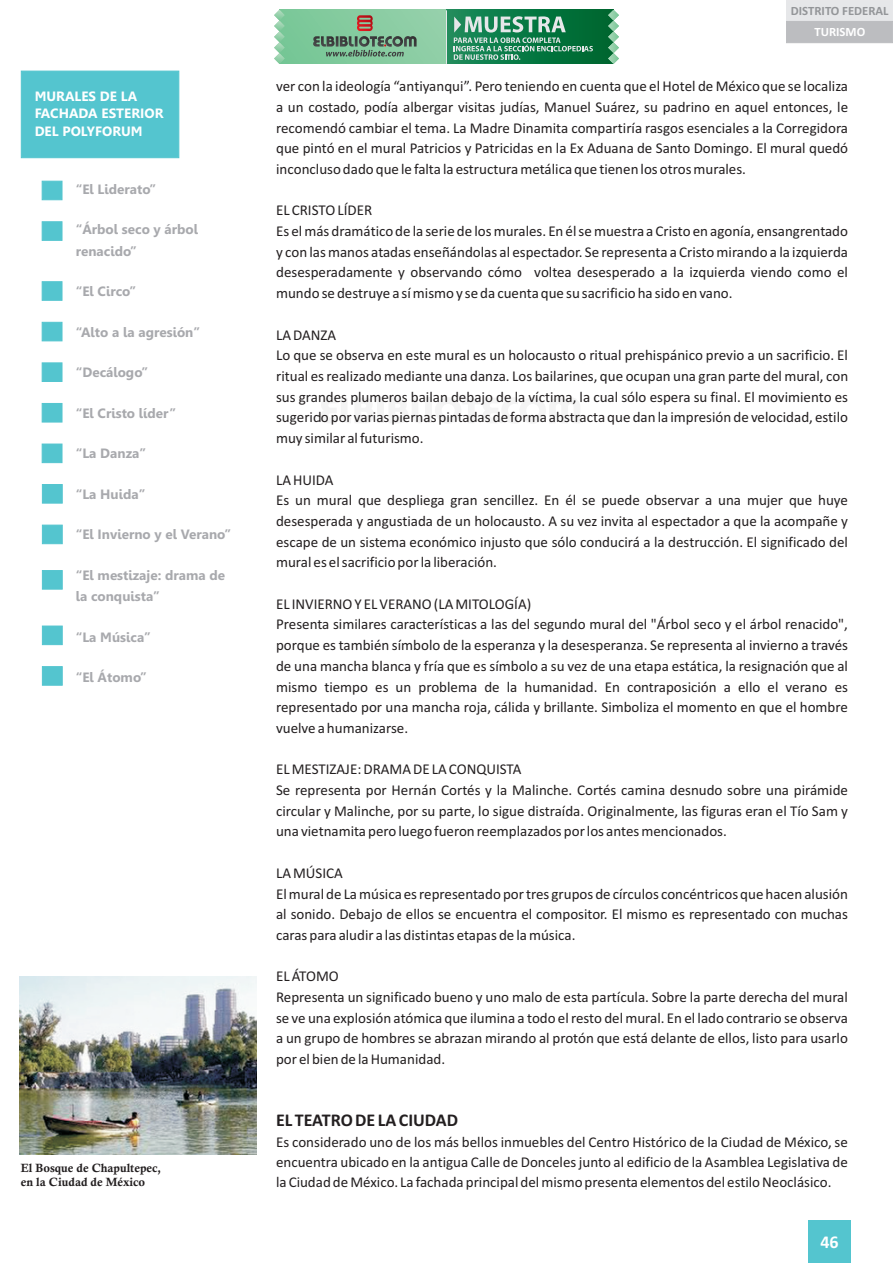
<style>
.page{position:relative;width:893px;height:1263px;background:#fff}
.page>*{position:absolute;margin:0;border:0;box-sizing:border-box;transform-origin:0 0}
.t1{font:700 18px "Calibri";color:#231f20}
.t2{font:700 18px "Calibri";color:#fff}
.t3{font:15px/20.7px "Calibri";color:#231f20}
.t4{font:700 13.5px/21.6px "Gisha";color:#a8a9ad}
.t5{font:700 13.5px/17.5px "Gisha";color:#fff}
.t6{font:700 12.75px "Calibri";color:#939598}
.t7{font:700 12.75px "Calibri";color:#fff}
.t8{font:700 12px/13.8px "Calis MT Bol";color:#231f20}
</style>
<div class="page">
<div style="left:786px;top:0;width:107px;height:22px;background:#e6e7e9"></div>
<div style="left:786px;top:21px;width:107px;height:22px;background:#bcbdc0"></div>
<div style="left:808px;top:1220px;width:42px;height:43px;background:#54c5cf"></div>
<div style="left:42px;top:181px;width:20px;height:19px;background:#54c5cf"></div>
<div style="left:42px;top:222px;width:20px;height:18px;background:#54c5cf"></div>
<div style="left:42px;top:282px;width:20px;height:18px;background:#54c5cf"></div>
<div style="left:42px;top:484px;width:20px;height:19px;background:#54c5cf"></div>
<div style="left:42px;top:322px;width:20px;height:19px;background:#54c5cf"></div>
<div style="left:42px;top:525px;width:20px;height:19px;background:#54c5cf"></div>
<div style="left:42px;top:363px;width:20px;height:19px;background:#54c5cf"></div>
<div style="left:42px;top:570px;width:20px;height:19px;background:#54c5cf"></div>
<div style="left:42px;top:403px;width:20px;height:19px;background:#54c5cf"></div>
<div style="left:42px;top:626px;width:20px;height:19px;background:#54c5cf"></div>
<div style="left:42px;top:444px;width:20px;height:19px;background:#54c5cf"></div>
<div style="left:42px;top:666px;width:20px;height:19px;background:#54c5cf;border:1px solid #54c5cf"></div>
<div style="left:21px;top:71px;width:158px;height:87px;background:#54c5cf"></div>
<img style="left:20px;top:977px;width:236px;height:177px">
<svg style="left:285px;top:10px;width:161px;height:54px;background:#85cba0"></svg>
<svg style="left:321px;top:398px;width:53px;height:25px"></svg>
<div style="left:377px;top:398px;width:7px;height:25px;background:#f4f4f4"></div>
<svg style="left:389px;top:398px;width:33px;height:25px"></svg>
<div style="left:425px;top:398px;width:7px;height:25px;background:#f4f4f4"></div>
<svg style="left:435px;top:398px;width:145px;height:25px"></svg>
<div style="left:446px;top:10px;width:168px;height:54px;background:linear-gradient(to right,#1a8c5b,#00642b)"></div>
<svg style="left:274px;top:10px;width:11px;height:54px"></svg>
<svg style="left:608px;top:10px;width:11px;height:54px"></svg>
<svg style="left:312px;top:15px;width:105px;height:42px;background:#7aa887"></svg>
<svg style="left:454px;top:16px;width:139px;height:44px;background:#469671"></svg>
<hr style="left:446px;top:10px;width:1px;height:54px;background:#e6e7e9">
<p class="t5" style="left:35px;top:88px;width:130px">MURALES DE LA<br>FACHADA ESTERIOR<br>DEL POLYFORUM</p>
<p class="t4" style="left:76px;top:179px;width:82px">“El Liderato”</p>
<p class="t4" style="left:76px;top:220px;width:124px">“Árbol seco y árbol renacido”</p>
<p class="t4" style="left:76px;top:282px;width:62px">“El Circo”</p>
<p class="t4" style="left:76px;top:322px;width:126px">“Alto a la agresión”</p>
<p class="t4" style="left:76px;top:363px;width:74px">“Decálogo”</p>
<p class="t4" style="left:76px;top:403px;width:102px">“El Cristo líder”</p>
<p class="t4" style="left:76px;top:444px;width:72px">“La Danza”</p>
<p class="t4" style="left:76px;top:484px;width:71px">“La Huida”</p>
<p class="t4" style="left:76px;top:525px;width:157px">“El Invierno y el Verano”</p>
<p class="t4" style="left:76px;top:565px;width:151px">“El mestizaje: drama de la conquista”</p>
<p class="t4" style="left:76px;top:628px;width:77px">“La Música”</p>
<p class="t4" style="left:76px;top:668px;width:73px">“El Átomo”</p>
<p class="t8" style="left:21px;top:1162px;width:142px">El Bosque de Chapultepec, en la Ciudad de México</p>
<p class="t6" style="left:791px;top:5px;width:99px">DISTRITO FEDERAL</p>
<p class="t7" style="left:814px;top:26px;width:52px">TURISMO</p>
<p class="t3" style="left:276px;top:77px;width:573px;text-align:justify">ver con la ideología “antiyanqui”. Pero teniendo en cuenta que el Hotel de México que se localiza a un costado, podía albergar visitas judías, Manuel Suárez, su padrino en aquel entonces, le recomendó cambiar el tema. La Madre Dinamita compartiría rasgos esenciales a la Corregidora que pintó en el mural Patricios y Patricidas en la Ex Aduana de Santo Domingo. El mural quedó inconcluso dado que le falta la estructura metálica que tienen los otros murales.</p>
<p class="t3" style="left:276px;top:201px;width:573px">EL CRISTO LÍDER<br>Es el más dramático de la serie de los murales. En él se muestra a Cristo en agonía, ensangrentado y con las manos atadas enseñándolas al espectador. Se representa a Cristo mirando a la izquierda desesperadamente y observando cómo voltea desesperado a la izquierda viendo como el mundo se destruye a sí mismo y se da cuenta que su sacrificio ha sido en vano.</p>
<p class="t3" style="left:276px;top:325px;width:574px">LA DANZA<br>Lo que se observa en este mural es un holocausto o ritual prehispánico previo a un sacrificio. El ritual es realizado mediante una danza. Los bailarines, que ocupan una gran parte del mural, con sus grandes plumeros bailan debajo de la víctima, la cual sólo espera su final. El movimiento es sugerido por varias piernas pintadas de forma abstracta que dan la impresión de velocidad, estilo muy similar al futurismo.</p>
<p class="t3" style="left:276px;top:470px;width:573px">LA HUIDA<br>Es un mural que despliega gran sencillez. En él se puede observar a una mujer que huye desesperada y angustiada de un holocausto. A su vez invita al espectador a que la acompañe y escape de un sistema económico injusto que sólo conducirá a la destrucción. El significado del mural es el sacrificio por la liberación.</p>
<p class="t3" style="left:276px;top:595px;width:573px">EL INVIERNO Y EL VERANO (LA MITOLOGÍA)<br>Presenta similares características a las del segundo mural del "Árbol seco y el árbol renacido", porque es también símbolo de la esperanza y la desesperanza. Se representa al invierno a través de una mancha blanca y fría que es símbolo a su vez de una etapa estática, la resignación que al mismo tiempo es un problema de la humanidad. En contraposición a ello el verano es representado por una mancha roja, cálida y brillante. Simboliza el momento en que el hombre vuelve a humanizarse.</p>
<p class="t3" style="left:276px;top:760px;width:573px">EL MESTIZAJE: DRAMA DE LA CONQUISTA<br>Se representa por Hernán Cortés y la Malinche. Cortés camina desnudo sobre una pirámide circular y Malinche, por su parte, lo sigue distraída. Originalmente, las figuras eran el Tío Sam y una vietnamita pero luego fueron reemplazados por los antes mencionados.</p>
<p class="t3" style="left:276px;top:864px;width:573px">LA MÚSICA<br>El mural de La música es representado por tres grupos de círculos concéntricos que hacen alusión al sonido. Debajo de ellos se encuentra el compositor. El mismo es representado con muchas caras para aludir a las distintas etapas de la música.</p>
<p class="t3" style="left:276px;top:967px;width:573px">EL ÁTOMO<br>Representa un significado bueno y uno malo de esta partícula. Sobre la parte derecha del mural se ve una explosión atómica que ilumina a todo el resto del mural. En el lado contrario se observa a un grupo de hombres se abrazan mirando al protón que está delante de ellos, listo para usarlo por el bien de la Humanidad.</p>
<p class="t1" style="left:276px;top:1113px;width:184px">EL TEATRO DE LA CIUDAD</p>
<p class="t3" style="left:276px;top:1132px;width:573px;text-align:justify">Es considerado uno de los más bellos inmuebles del Centro Histórico de la Ciudad de México, se encuentra ubicado en la antigua Calle de Donceles junto al edificio de la Asamblea Legislativa de la Ciudad de México. La fachada principal del mismo presenta elementos del estilo Neoclásico.</p>
<p class="t2" style="left:820px;top:1234px;width:20px">46</p>
</div>
